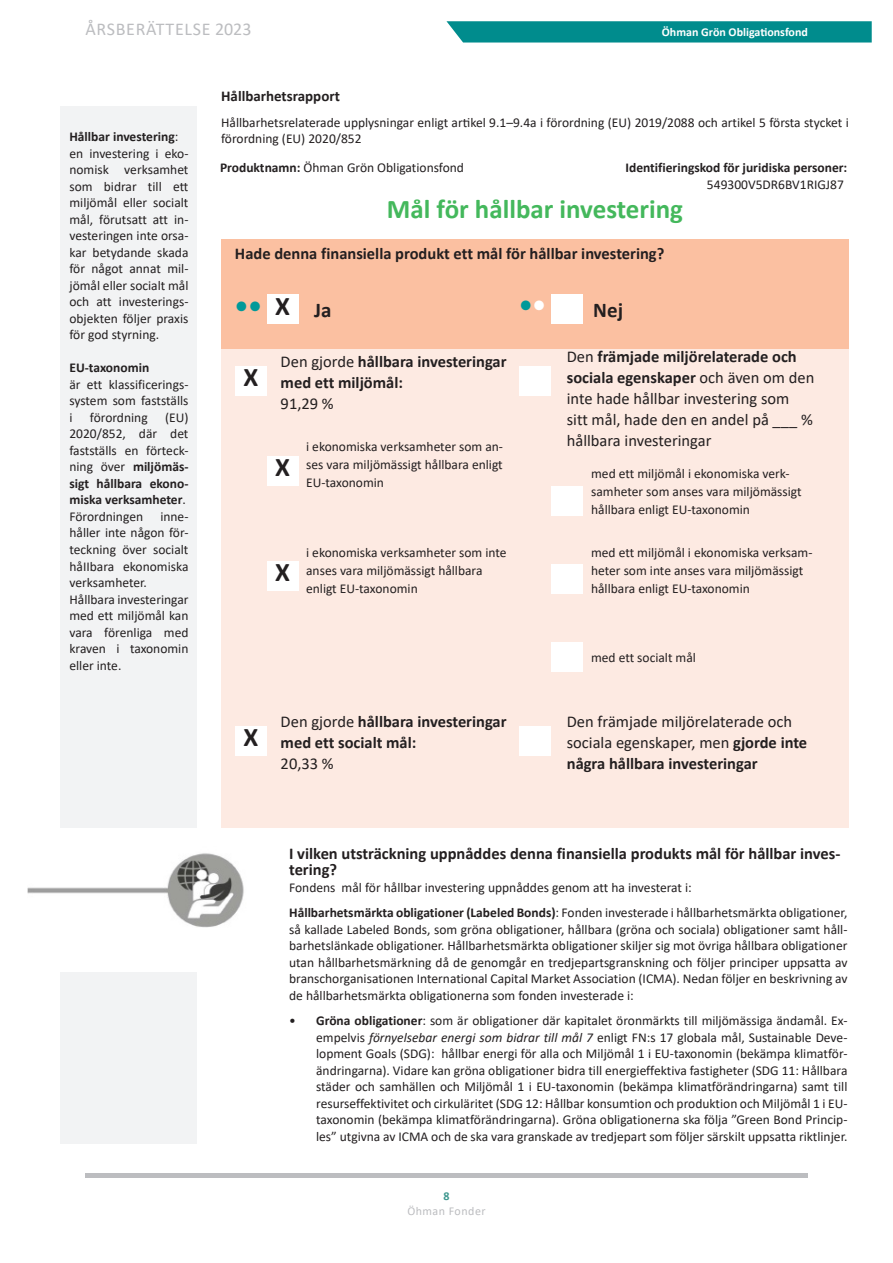
<style>
.page{position:relative;width:893px;height:1263px;background:#fff}
.page>*{position:absolute;margin:0;border:0;box-sizing:border-box;transform-origin:0 0}
.Ohman_Table_Data_Small{font:700 27px "Calibri";color:#44b85c}
.Ohman_Table_Data_Small-2{font:700 27px "Calibri";color:#231f20}
.t1{font:700 27px "Calibri";color:#099}
.Ohman_Table_Data_Small-3{font:700 21px "Calibri";color:#231f20}
.t2{font:18px "Calibri";letter-spacing:.04em;color:#bcbdc0}
.Ohman_Table_Data_Small-4{font:16.5px/21px "Calibri";color:#231f20}
.Ohman_Table_Data_Small-5{font:700 16.5px/21px "Calibri";color:#231f20}
.Ohman_Overview_Body_Heading{font:700 15px "Calibri";color:#231f20}
.Ohman_Overview_Body{font:13.5px/16.5px "Calibri";color:#231f20;text-align:justify}
.Ohman_Table_Data_Small-6{font:13.5px/18px "Calibri";color:#231f20}
.Ohman_Overview_Body-2{font:700 13.5px/16.5px "Calibri";color:#231f20;text-align:right}
.Ohman_Table_Data_Small-7{font:700 13.5px "Calibri";color:#231f20}
.t3{font:700 12px "Calibri";color:#fff}
.t4{font:12px "Calibri";letter-spacing:.04em;color:#bcbdc0}
.t5{font:700 12px "Calibri";color:#3d978e}
.s1{font-weight:400}
.s2{font-weight:700}
.s3{color:#fff}
.s4{font-style:italic}
</style>
<div class="page">
<svg style="left:446px;top:21px;width:426px;height:22px;background:#0d9293"></svg>
<hr style="left:85px;top:1174px;width:723px;height:4px;background:#bcbdc0">
<div style="left:61px;top:106px;width:136px;height:722px;background:#f2f3f4"></div>
<div style="left:61px;top:972px;width:136px;height:172px;background:#f2f3f4"></div>
<div style="left:221px;top:239px;width:628px;height:110px;background:#fbc0a1"></div>
<div style="left:221px;top:349px;width:293px;height:479px;background:#fdeae2"></div>
<div style="left:514px;top:349px;width:335px;height:479px;background:#fdeae2"></div>
<div style="left:267px;top:294px;width:32px;height:30px;background:#fff"></div>
<div style="left:551px;top:294px;width:32px;height:30px;background:#fff"></div>
<div style="left:235px;top:366px;width:32px;height:30px;background:#fff"></div>
<div style="left:519px;top:366px;width:32px;height:30px;background:#fff"></div>
<div style="left:235px;top:726px;width:32px;height:30px;background:#fff"></div>
<div style="left:519px;top:726px;width:32px;height:30px;background:#fff"></div>
<div style="left:267px;top:456px;width:32px;height:30px;background:#fff"></div>
<div style="left:267px;top:561px;width:32px;height:30px;background:#fff"></div>
<div style="left:551px;top:486px;width:32px;height:30px;background:#fff"></div>
<div style="left:551px;top:564px;width:32px;height:30px;background:#fff"></div>
<div style="left:551px;top:642px;width:32px;height:30px;background:#fff"></div>
<img style="left:28px;top:853px;width:216px;height:75px">
<h3 class="t2" style="left:85px;top:16px;width:168px">ÅRSBERÄTTELSE 2023</h3>
<p class="t3" style="left:662px;top:24px;width:148px">Öhman Grön Obligationsfond</p>
<p class="Ohman_Table_Data_Small-7" style="left:69px;top:127px;width:110px">Hållbar investering<span class="s1">:</span></p>
<p class="Ohman_Overview_Body" style="left:69px;top:145px;width:121px">en investering i eko&shy;nomisk verksamhet som bidrar till ett miljömål eller socialt mål, förutsatt att in&shy;vesteringen inte orsa&shy;kar betydande skada för något annat mil&shy;jömål eller socialt mål och att investerings&shy;objekten följer praxis för god styrning.</p>
<p class="Ohman_Overview_Body-2" style="left:69px;top:360px;width:81px">EU-taxonomin</p>
<p class="Ohman_Overview_Body" style="left:69px;top:376px;width:121px">är ett klassificerings&shy;system som fastställs i</p>
<p class="Ohman_Overview_Body" style="left:69px;top:409px;width:121px;text-indent:96px">(EU)<br>2020/852, där det fastställs en förteck&shy;ning över <span class="s2">miljömäs&shy;sigt hållbara ekono&shy;miska verksamheter</span>.</p>
<p class="Ohman_Overview_Body" style="left:69px;top:508px;width:75px">Förordningen</p>
<p class="Ohman_Overview_Body" style="left:90px;top:409px;width:59px">förordning</p>
<p class="Ohman_Overview_Body" style="left:69px;top:508px;width:121px;text-indent:91px">inne&shy;håller inte någon för&shy;teckning över socialt håIIbara ekonomiska verksamheter.</p>
<p class="Ohman_Overview_Body" style="left:69px;top:590px;width:121px">Hållbara investeringar med ett miljömål kan vara förenliga med kraven i taxonomin eller inte.</p>
<p class="Ohman_Overview_Body_Heading" style="left:221px;top:86px;width:120px">Hållbarhetsrapport</p>
<p class="Ohman_Overview_Body" style="left:221px;top:114px;width:629px">Hållbarhetsrelaterade upplysningar enligt artikel 9.1–9.4a i förordning (EU) 2019/2088 och artikel 5 första stycket i förordning (EU) 2020/852</p>
<p class="Ohman_Overview_Body" style="left:220px;top:159px;width:246px"><span class="s2">Produktnamn:</span> Öhman Grön Obligationsfond</p>
<p class="Ohman_Overview_Body-2" style="left:625px;top:159px;width:223px">Identifieringskod för juridiska personer:<br><span class="s1">549300V5DR6BV1RIGJ87</span></p>
<p class="Ohman_Table_Data_Small" style="left:387px;top:190px;width:298px">Mål för hållbar investering</p>
<p class="Ohman_Table_Data_Small-5" style="left:235px;top:243px;width:431px">Hade denna finansiella produkt ett mål för hållbar investering?</p>
<p class="t1" style="left:235px;top:287px;width:28px">••</p>
<p class="Ohman_Table_Data_Small-2" style="left:275px;top:287px;width:16px">X</p>
<p class="Ohman_Table_Data_Small-3" style="left:314px;top:295px;width:19px">Ja</p>
<p class="t1" style="left:519px;top:286px;width:28px">•<span class="s3">•</span></p>
<p class="Ohman_Table_Data_Small-3" style="left:593px;top:295px;width:31px">Nej</p>
<p class="Ohman_Table_Data_Small-2" style="left:243px;top:358px;width:16px">X</p>
<p class="Ohman_Table_Data_Small-5" style="left:281px;top:351px;width:227px"><span class="s1">Den gjorde</span> hållbara investeringar med ett miljömål:</p>
<p class="Ohman_Table_Data_Small-4" style="left:281px;top:392px;width:55px">91,29 %</p>
<p class="Ohman_Table_Data_Small-2" style="left:275px;top:448px;width:16px">X</p>
<p class="Ohman_Table_Data_Small-6" style="left:306px;top:437px;width:198px;text-align:justify">i ekonomiska verksamheter som an&shy;ses vara miljömässigt hållbara enligt EU-taxonomin</p>
<p class="Ohman_Table_Data_Small-2" style="left:275px;top:553px;width:16px">X</p>
<p class="Ohman_Table_Data_Small-6" style="left:306px;top:543px;width:202px">i ekonomiska verksamheter som inte anses vara miljömässigt hållbara enligt EU-taxonomin</p>
<p class="Ohman_Table_Data_Small-2" style="left:243px;top:718px;width:16px">X</p>
<p class="Ohman_Table_Data_Small-5" style="left:281px;top:711px;width:227px"><span class="s1">Den gjorde</span> hållbara investeringar med ett socialt mål:</p>
<p class="Ohman_Table_Data_Small-4" style="left:281px;top:752px;width:55px">20,33 %</p>
<p class="Ohman_Table_Data_Small-4" style="left:567px;top:345px;width:249px">Den <span class="s2">främjade miljörelaterade och sociala egenskaper</span> och även om den inte hade hållbar investering som sitt mål, hade den en andel på ___ % hållbara investeringar</p>
<p class="Ohman_Table_Data_Small-6" style="left:591px;top:464px;width:212px">med ett miljömål i ekonomiska verk&shy;samheter som anses vara miljömässigt hållbara enligt EU-taxonomin</p>
<p class="Ohman_Table_Data_Small-6" style="left:591px;top:543px;width:223px">med ett miljömål i ekonomiska verksam&shy;heter som inte anses vara miljömässigt hållbara enligt EU-taxonomin</p>
<p class="Ohman_Table_Data_Small-6" style="left:591px;top:648px;width:106px">med ett socialt mål</p>
<p class="Ohman_Table_Data_Small-4" style="left:567px;top:710px;width:242px">Den främjade miljörelaterade och sociala egenskaper, men <span class="s2">gjorde inte några hållbara investeringar</span></p>
<p class="Ohman_Table_Data_Small-5" style="left:289px;top:845px;width:553px;line-height:16.5px">I vilken utsträckning uppnåddes denna finansiella produkts mål för hållbar inves&shy;tering?</p>
<p class="Ohman_Table_Data_Small-6" style="left:289px;top:878px;width:404px">Fondens mål för hållbar investering uppnåddes genom att ha investerat i:</p>
<p class="Ohman_Overview_Body" style="left:289px;top:904px;width:560px"><span class="s2">Hållbarhetsmärkta obligationer (Labeled Bonds)</span>: Fonden investerade i hållbarhetsmärkta obligationer, så kallade Labeled Bonds, som gröna obligationer, hållbara (gröna och sociala) obligationer samt håll&shy;barhetslänkade obligationer. Hållbarhetsmärkta obligationer skiljer sig mot övriga hållbara obligationer utan hållbarhetsmärkning då de genomgår en tredjepartsgranskning och följer principer uppsatta av branschorganisationen International Capital Market Association (ICMA). Nedan följer en beskrivning av de hållbarhetsmärkta obligationerna som fonden investerade i:</p>
<p class="Ohman_Overview_Body" style="left:316px;top:1012px;width:533px;text-indent:-27px">• <span class="s2">Gröna obligationer</span>: som är obligationer där kapitalet öronmärkts till miljömässiga ändamål. Ex&shy;empelvis <span class="s4">förnyelsebar energi som bidrar till mål 7</span> enligt FN:s 17 globala mål, Sustainable Deve&shy;lopment Goals (SDG): hållbar energi för alla och Miljömål 1 i EU-taxonomin (bekämpa klimatför&shy;ändringarna). Vidare kan gröna obligationer bidra till energieffektiva fastigheter (SDG 11: Hållbara städer och samhällen och Miljömål 1 i EU-taxonomin (bekämpa klimatförändringarna) samt till resurseffektivitet och cirkuläritet (SDG 12: Hållbar konsumtion och produktion och Miljömål 1 i EU&shy;taxonomin (bekämpa klimatförändringarna). Gröna obligationerna ska följa ”Green Bond Princip&shy;les” utgivna av ICMA och de ska vara granskade av tredjepart som följer särskilt uppsatta riktlinjer.</p>
<p class="t5" style="left:443px;top:1187px;width:8px">8</p>
<p class="t4" style="left:407px;top:1202px;width:80px">Öhman Fonder</p>
</div>
